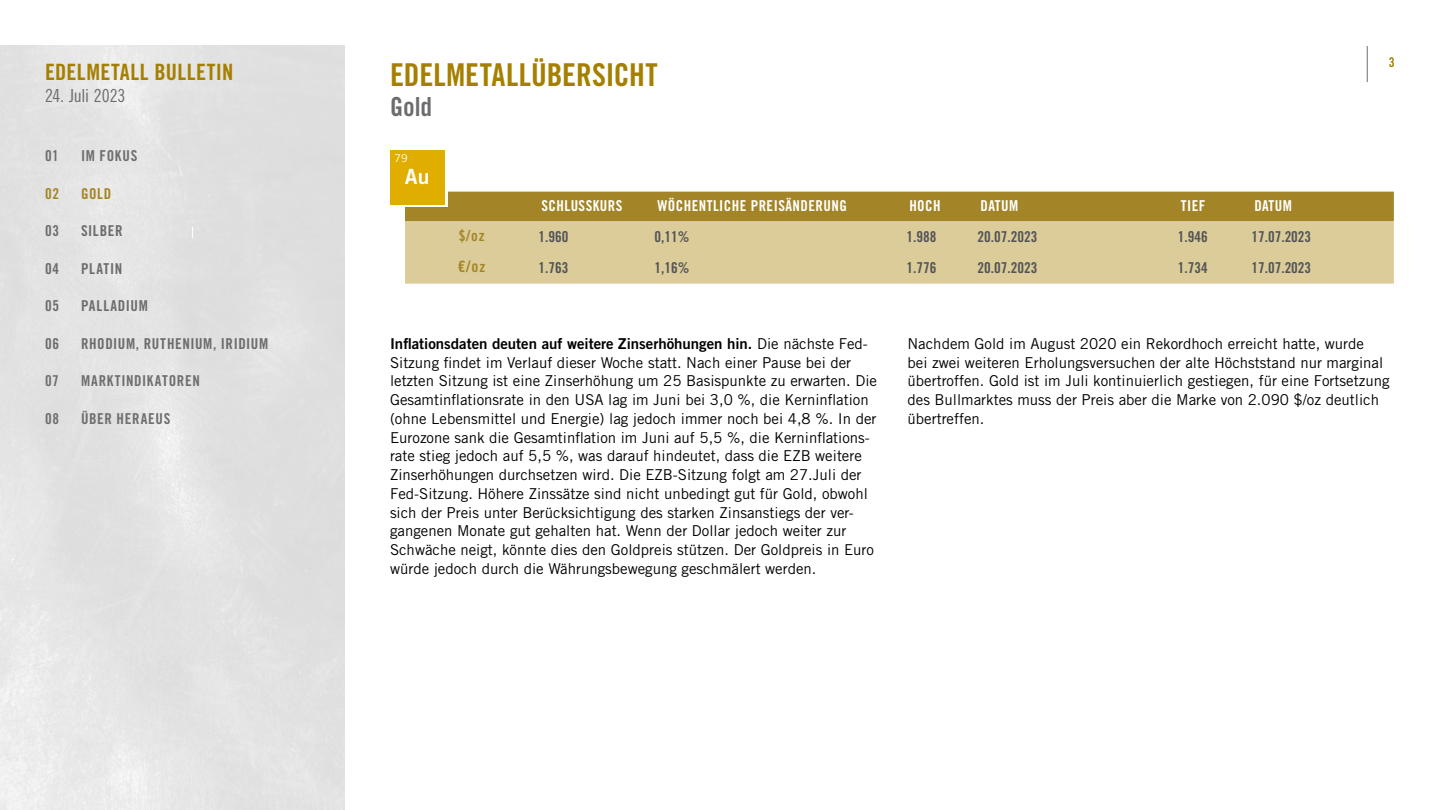
<style>
.page{position:relative;width:1440px;height:810px;background:#fff}
.page>*{position:absolute;margin:0;border:0;box-sizing:border-box;transform-origin:0 0}
.t1{font:31.5px "Trade Gothic LT Pro Bd Cn 20";color:#a58000}
.t2{font:26.25px "Trade Gothic LT Pro Bd Cn 20";color:#6b6c6e}
.t3{font:22.5px "Trade Gothic LT Pro Bd Cn 20";letter-spacing:.02em;color:#a58000}
.t4{font:21px "Trade Gothic LT Pro Bd 2";color:#fff}
.t5{font:18px "Trade Gothic LT Pro Cn 18";letter-spacing:-.01em;color:#6b6c6e}
.t6{font:15.75px "Trade Gothic LT Pro Bd Cn 20";color:#a38527}
.t7{font:15px/18.8px "Trade Gothic LT Pro";color:#000}
.t8{font:15px "Trade Gothic LT Pro Bd Cn 20";color:#535456}
.t9{font:15px "Trade Gothic LT Pro Bd 2";color:#000}
.t10{font:15px "Trade Gothic LT Pro Bd Cn 20";letter-spacing:.045em;color:#6b6c6e}
.t11{font:15px "Trade Gothic LT Pro Bd Cn 20";letter-spacing:.03em;color:#fff}
.t12{font:15px "Trade Gothic LT Pro Bd Cn 20";letter-spacing:.05em;color:#6e6e6e}
.t13{font:15px "Trade Gothic LT Pro Bd Cn 20";letter-spacing:.05em;color:#a38527}
.t14{font:13.5px "Trade Gothic LT Pro Bd Cn 20";color:#a58000}
.t15{font:10.8px "Trade Gothic LT Pro";color:#fff}
.s1{font-size:15px}
.s2{font-family:"Trade Gothic LT Pro"}
</style>
<div class="page">
<hr style="left:1367px;top:46px;width:1px;height:36px;background:#6e6e6e">
<div style="left:405px;top:192px;width:989px;height:29px;background:#a38527"></div>
<div style="left:405px;top:221px;width:989px;height:63px;background:#dbcc99"></div>
<svg style="left:393px;top:152px;width:54px;height:55px"></svg>
<div style="left:390px;top:150px;width:54px;height:54px;background:#e0ae00"></div>
<h3 class="t3" style="left:45px;top:58px;width:190px">EDELMETALL BULLETIN</h3>
<p class="t5" style="left:45px;top:85px;width:82px">24. Juli 2023</p>
<p class="t12" style="left:45px;top:147px;width:15px">01</p>
<p class="t12" style="left:81px;top:147px;width:58px">IM FOKUS</p>
<p class="t13" style="left:45px;top:184px;width:16px">02</p>
<p class="t13" style="left:81px;top:184px;width:32px">GOLD</p>
<p class="t10" style="left:45px;top:222px;width:16px">03</p>
<p class="t10" style="left:81px;top:222px;width:43px">SILBER</p>
<p class="t10" style="left:45px;top:259px;width:16px">04</p>
<p class="t10" style="left:81px;top:259px;width:43px">PLATIN</p>
<p class="t10" style="left:45px;top:297px;width:16px">05</p>
<p class="t10" style="left:81px;top:297px;width:68px">PALLADIUM</p>
<p class="t10" style="left:45px;top:334px;width:16px">06</p>
<p class="t10" style="left:81px;top:334px;width:189px">RHODIUM, RUTHENIUM, IRIDIUM</p>
<p class="t12" style="left:45px;top:372px;width:15px">07</p>
<p class="t12" style="left:81px;top:372px;width:120px">MARKTINDIKATOREN</p>
<p class="t12" style="left:45px;top:409px;width:16px">08</p>
<p class="t12" style="left:81px;top:409px;width:91px">ÜBER HERAEUS</p>
<h1 class="t1" style="left:390px;top:56px;width:269px">EDELMETALLÜBERSICHT</h1>
<h2 class="t2" style="left:390px;top:91px;width:44px">Gold</h2>
<p class="t15" style="left:395px;top:152px;width:15px">79</p>
<h3 class="t4" style="left:405px;top:164px;width:26px">Au</h3>
<p class="t11" style="left:541px;top:196px;width:83px">SCHLUSSKURS</p>
<p class="t11" style="left:657px;top:196px;width:191px">WÖCHENTLICHE PREISÄNDERUNG</p>
<p class="t11" style="left:909px;top:196px;width:33px">HOCH</p>
<p class="t11" style="left:981px;top:196px;width:39px">DATUM</p>
<p class="t11" style="left:1181px;top:196px;width:26px">TIEF</p>
<p class="t11" style="left:1254px;top:196px;width:39px">DATUM</p>
<p class="t13" style="left:459px;top:226px;width:28px">$/oz</p>
<p class="t8" style="left:538px;top:227px;width:31px">1.960</p>
<p class="t8" style="left:654px;top:227px;width:36px">0,11%</p>
<p class="t8" style="left:906px;top:227px;width:31px">1.988</p>
<p class="t8" style="left:978px;top:227px;width:61px">20.07.2023</p>
<p class="t8" style="left:1178px;top:227px;width:31px">1.946</p>
<p class="t8" style="left:1251px;top:227px;width:61px">17.07.2023</p>
<p class="t6" style="left:458px;top:257px;width:29px">€/o<span class="s1">z</span></p>
<p class="t8" style="left:538px;top:258px;width:31px">1.763</p>
<p class="t8" style="left:654px;top:258px;width:36px">1,16%</p>
<p class="t8" style="left:906px;top:258px;width:31px">1.776</p>
<p class="t8" style="left:978px;top:258px;width:61px">20.07.2023</p>
<p class="t8" style="left:1178px;top:258px;width:31px">1.734</p>
<p class="t8" style="left:1251px;top:258px;width:61px">17.07.2023</p>
<p class="t14" style="left:1389px;top:54px;width:7px">3</p>
<p class="t9" style="left:390px;top:334px;width:479px">Inflationsdaten deuten auf weitere Zinserhöhungen hin. <span class="s2">Die nächste Fed-</span></p>
<p class="t7" style="left:390px;top:353px;width:489px">Sitzung findet im Verlauf dieser Woche statt. Nach einer Pause bei der letzten Sitzung ist eine Zinserhöhung um 25 Basispunkte zu erwarten. Die Gesamtinflationsrate in den USA lag im Juni bei 3,0 %, die Kerninflation (ohne Lebensmittel und Energie) lag jedoch immer noch bei 4,8 %. In der Eurozone sank die Gesamtinflation im Juni auf 5,5 %, die Kerninflations&shy;rate stieg jedoch auf 5,5 %, was darauf hindeutet, dass die EZB weitere Zinserhöhungen durchsetzen wird. Die EZB-Sitzung folgt am 27.Juli der Fed-Sitzung. Höhere Zinssätze sind nicht unbedingt gut für Gold, obwohl sich der Preis unter Berücksichtigung des starken Zinsanstiegs der ver&shy;gangenen Monate gut gehalten hat. Wenn der Dollar jedoch weiter zur Schwäche neigt, könnte dies den Goldpreis stützen. Der Goldpreis in Euro würde jedoch durch die Währungsbewegung geschmälert werden.</p>
<p class="t7" style="left:908px;top:334px;width:484px">Nachdem Gold im August 2020 ein Rekordhoch erreicht hatte, wurde<br>bei zwei weiteren Erholungsversuchen der alte Höchststand nur marginal übertroffen. Gold ist im Juli kontinuierlich gestiegen, für eine Fortsetzung des Bullmarktes muss der Preis aber die Marke von 2.090 $/oz deutlich übertreffen.</p>
</div>
